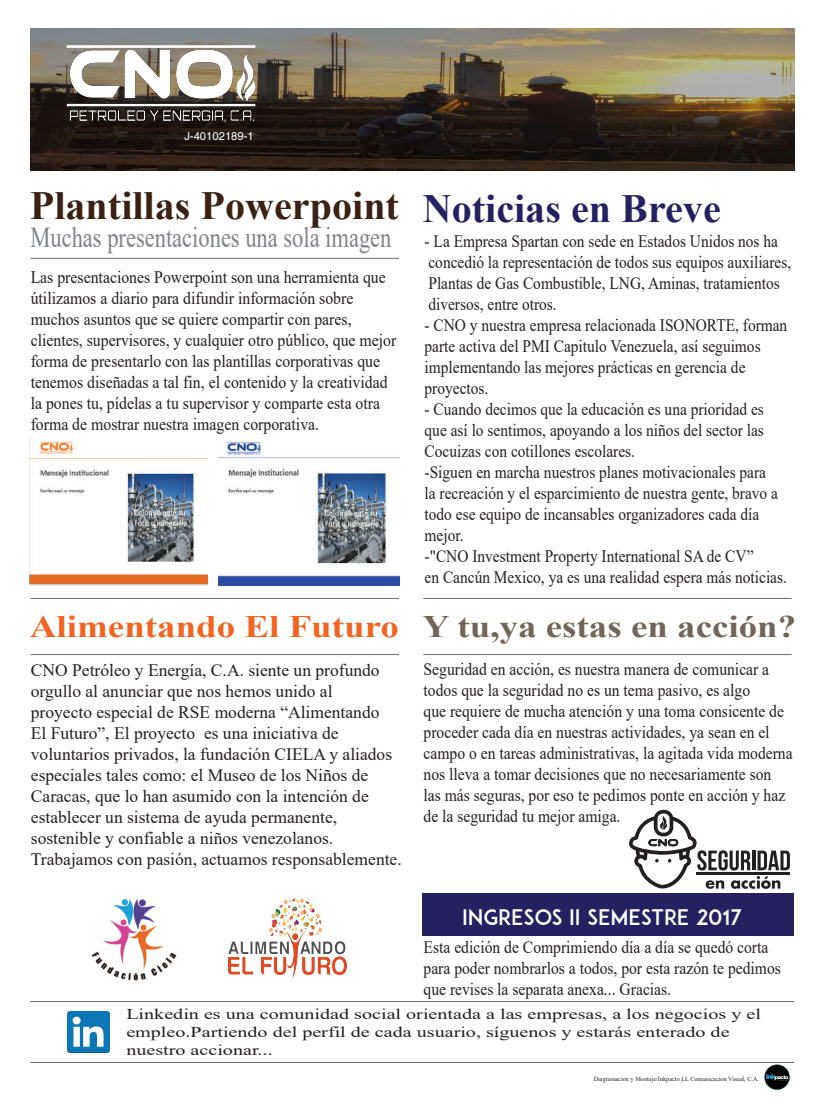
<style>
.page{position:relative;width:826px;height:1120px;background:#fff}
.page>*{position:absolute;margin:0;border:0;box-sizing:border-box;transform-origin:0 0}
.t1{font:700 40px "Times New Roman";color:#3a2111}
.t2{font:700 40px "Times New Roman";color:#252161}
.t3{font:700 31.25px "Times New Roman";color:#716557;scale:1.18 1}
.t4{font:700 31.25px "Times New Roman";color:#f36421;scale:1.18 1}
.t5{font:28.75px "Times New Roman";color:#808285;scale:.78 1}
.t6{font:21.25px "ADAM.CGPRO";color:#fff}
.t7{font:17.5px/21px "Times New Roman";color:#231f20;scale:.88 1}
.t8{font:17.5px/21px "Times New Roman";color:#231f20;scale:.89 1}
.t9{font:17.5px/21px "Times New Roman";color:#231f20}
.t10{font:17.5px/21px "Times New Roman";color:#231f20;scale:.9 1}
.t11{font:15px/18px "Times New Roman";color:#231f20;scale:1.34 1}
.t12{font:11.25px "Helvetica";color:#fff}
.t13{font:6.25px "Times New Roman";color:#231f20}
</style>
<div class="page">
<img style="left:31px;top:28px;width:763px;height:142px">
<img style="left:63px;top:44px;width:196px;height:80px">
<img style="left:30px;top:441px;width:177px;height:145px">
<img style="left:218px;top:442px;width:181px;height:144px">
<img style="left:764px;top:1064px;width:26px;height:26px">
<img style="left:229px;top:898px;width:117px;height:80px">
<hr style="left:31px;top:598px;width:368px;height:1px;background:#6c6d70">
<hr style="left:31px;top:654px;width:368px;height:1px;background:#6c6d70">
<hr style="left:31px;top:258px;width:368px;height:1px;background:#6c6d70">
<img style="left:91px;top:899px;width:86px;height:81px">
<hr style="left:423px;top:598px;width:368px;height:1px;background:#6c6d70">
<hr style="left:423px;top:654px;width:368px;height:1px;background:#6c6d70">
<div style="left:423px;top:893px;width:371px;height:43px;background:#252161"></div>
<hr style="left:30px;top:1001px;width:764px;height:1px;background:#6c6d70">
<hr style="left:30px;top:1062px;width:764px;height:1px;background:#6c6d70">
<img style="left:67px;top:1011px;width:42px;height:41px">
<svg style="left:629px;top:810px;width:161px;height:79px"></svg>
<hr style="left:696px;top:872px;width:94px;height:3px;background:#231f20">
<p class="t12" style="left:184px;top:129px;width:71px">J-40102189-1</p>
<h1 class="t1" style="left:30px;top:177px;width:370px">Plantillas Powerpoint</h1>
<h3 class="t5" style="left:30px;top:217px;width:464px">Muchas presentaciones una sola imagen</h3>
<p class="t10" style="left:31px;top:266px;width:408px">Las presentaciones Powerpoint son una herramienta que útilizamos a diario para difundir información sobre muchos asuntos que se quiere compartir con pares, clientes, supervisores, y cualquier otro público, que mejor forma de presentarlo con las plantillas corporativas que tenemos diseñadas a tal fin, el contenido y la creatividad la pones tu, pídelas a tu supervisor y comparte esta otra forma de mostrar nuestra imagen corporativa.</p>
<h2 class="t4" style="left:30px;top:604px;width:314px">Alimentando El Futuro</h2>
<p class="t9" style="left:31px;top:659px;width:372px">CNO Petróleo y Energía, C.A. siente un profundo orgullo al anunciar que nos hemos unido al<br>proyecto especial de RSE moderna “Alimentando<br>El Futuro”, El proyecto es una iniciativa de voluntarios privados, la fundación CIELA y aliados especiales tales como: el Museo de los Niños de Caracas, que lo han asumido con la intención de establecer un sistema de ayuda permanente, sostenible y confiable a niños venezolanos.<br>Trabajamos con pasión, actuamos responsablemente.</p>
<h1 class="t2" style="left:423px;top:179px;width:299px">Noticias en Breve</h1>
<p class="t7" style="left:424px;top:230px;width:418px">- La Empresa Spartan con sede en Estados Unidos nos ha concedió la representación de todos sus equipos auxiliares, Plantas de Gas Combustible, LNG, Aminas, tratamientos diversos, entre otros.</p>
<p class="t7" style="left:424px;top:314px;width:414px">- CNO y nuestra empresa relacionada ISONORTE, forman parte activa del PMI Capitulo Venezuela, así seguimos implementando las mejores prácticas en gerencia de proyectos.</p>
<p class="t7" style="left:424px;top:398px;width:413px">- Cuando decimos que la educación es una prioridad es que así lo sentimos, apoyando a los niños del sector las Cocuizas con cotillones escolares.<br>-Siguen en marcha nuestros planes motivacionales para<br>la recreación y el esparcimiento de nuestra gente, bravo a todo ese equipo de incansables organizadores cada día mejor.<br>-"CNO Investment Property International SA de CV”<br>en Cancún Mexico, ya es una realidad espera más noticias.</p>
<h2 class="t3" style="left:423px;top:604px;width:318px">Y tu,ya estas en acción?</h2>
<p class="t8" style="left:423px;top:658px;width:416px">Seguridad en acción, es nuestra manera de comunicar a todos que la seguridad no es un tema pasivo, es algo<br>que requiere de mucha atención y una toma consicente de proceder cada día en nuestras actividades, ya sean en el campo o en tareas administrativas, la agitada vida moderna nos lleva a tomar decisiones que no necesariamente son las más seguras, por eso te pedimos ponte en acción y haz de la seguridad tu mejor amiga.</p>
<p class="t6" style="left:462px;top:904px;width:281px">INGRESOS II SEMESTRE 2017</p>
<p class="t8" style="left:423px;top:936px;width:403px">Esta edición de Comprimiendo día a día se quedó corta para poder nombrarlos a todos, por esta razón te pedimos que revises la separata anexa... Gracias.</p>
<p class="t11" style="left:126px;top:1004px;width:475px">Linkedin es una comunidad social orientada a las empresas, a los negocios y el empleo.Partiendo del perfil de cada usuario, síguenos y estarás enterado de nuestro accionar...</p>
<p class="t13" style="left:593px;top:1074px;width:167px">Diagramacion y Montaje/Inkpacto LL Comunicacion Visual, C.A.</p>
</div>
